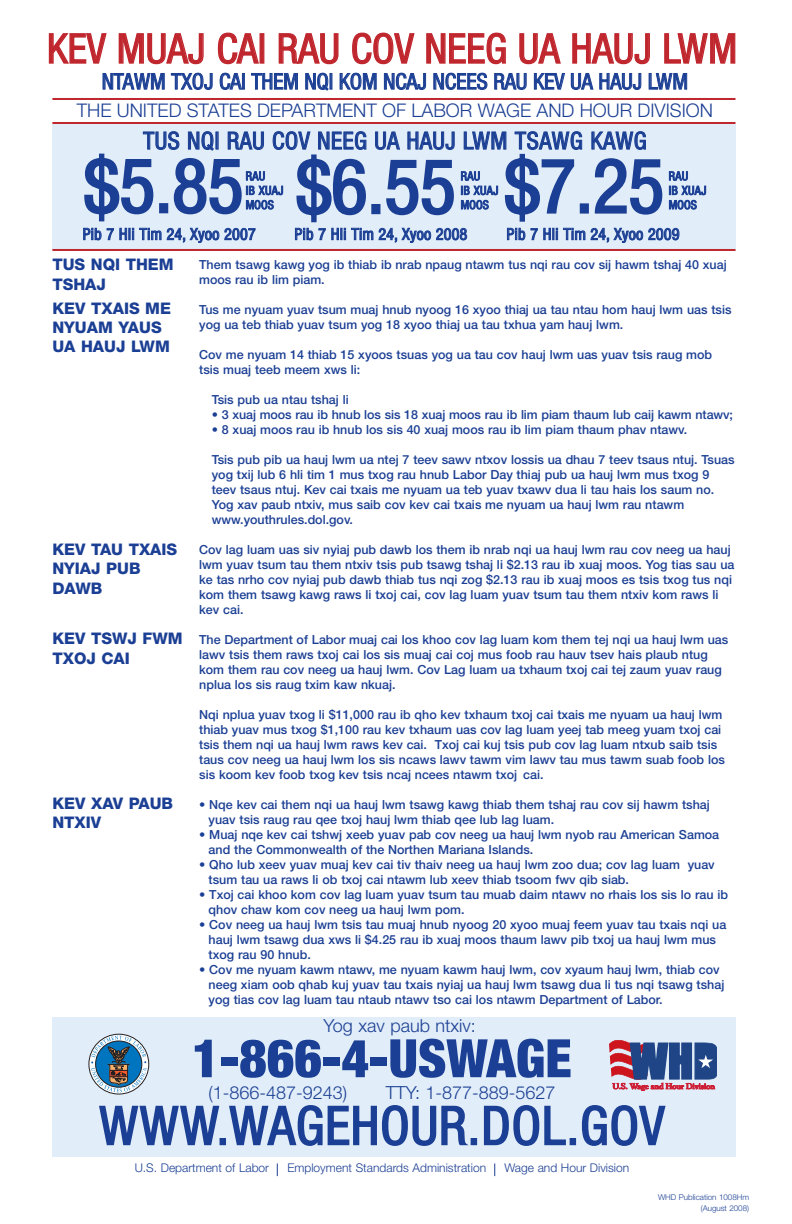
<style>
.page{position:relative;width:792px;height:1224px;background:#fff}
.page>*{position:absolute;margin:0;border:0;box-sizing:border-box;transform-origin:0 0}
.t1{font:condensed 75px "Helvetica Neue";color:#1b3f94}
.t2{font:condensed 53px "Helvetica Neue";letter-spacing:.02em;color:#1b3f94}
.t3{font:900 condensed 53px "Helvetica Neue";color:#1b3f94}
.t4{font:condensed 41px "Helvetica Neue";color:#c0262d}
.t5{font:condensed 24px "Helvetica Neue";letter-spacing:.02em;color:#1b3f94}
.t6{font:condensed 22px "Helvetica Neue";color:#1b3f94}
.t7{font:300 18.8px "Helvetica Neue";color:#1b3f94}
.t8{font:300 18px "Helvetica Neue";color:#1b3f94}
.t9{font:800 16px/19.2px "Helvetica Neue";color:#1b3f94}
.t10{font:condensed 16px "Helvetica Neue";letter-spacing:.015em;color:#1b3f94}
.t11{font:500 12.5px/15px "Helvetica Neue";color:#1b3f94}
.t12{font:300 12px "Helvetica Neue";color:#1b3f94}
.t13{font:condensed 12px/14.4px "Helvetica Neue";letter-spacing:.035em;color:#1b3f94}
.t14{font:300 8px/11.3px "Helvetica Neue";color:#1b3f94;text-align:right}
</style>
<div class="page">
<div style="left:52px;top:124px;width:684px;height:127px;background:#e1edf8"></div>
<div style="left:52px;top:1017px;width:684px;height:140px;background:#e1edf8"></div>
<hr style="left:52px;top:98px;width:684px;height:2px;background:#c0262d">
<hr style="left:52px;top:122px;width:684px;height:2px;background:#c0262d">
<hr style="left:52px;top:249px;width:684px;height:2px;background:#c0262d">
<svg style="left:277px;top:1164px;width:1px;height:12px"></svg>
<svg style="left:494px;top:1164px;width:1px;height:12px"></svg>
<div style="left:88px;top:1034px;width:61px;height:60px;border:1px solid #231f20;border-radius:50%"></div>
<svg style="left:91px;top:1036px;width:56px;height:56px"></svg>
<svg style="left:610px;top:1040px;width:107px;height:51px"></svg>
<h3 class="t4" style="left:47px;top:34px;width:692px">KEV MUAJ CAI RAU COV NEEG UA HAUJ LWM</h3>
<h3 class="t6" style="left:102px;top:73px;width:588px">NTAWM TXOJ CAI THEM NQI KOM NCAJ NCEES RAU KEV UA HAUJ LWM</h3>
<h3 class="t7" style="left:77px;top:98px;width:638px">THE UNITED STATES DEPARTMENT OF LABOR WAGE AND HOUR DIVISION</h3>
<h3 class="t5" style="left:143px;top:132px;width:505px">TUS NQI RAU COV NEEG UA HAUJ LWM TSAWG KAWG</h3>
<h1 class="t1" style="left:84px;top:159px;width:161px">$5.85</h1>
<h1 class="t1" style="left:504px;top:159px;width:161px">$7.25</h1>
<h1 class="t1" style="left:296px;top:160px;width:161px">$6.55</h1>
<p class="t13" style="left:246px;top:170px;width:39px">RAU<br>IB XUAJ<br>MOOS</p>
<p class="t13" style="left:461px;top:170px;width:39px">RAU<br>IB XUAJ<br>MOOS</p>
<p class="t10" style="left:83px;top:228px;width:175px">Pib 7 Hli Tim 24, Xyoo 2007</p>
<p class="t10" style="left:295px;top:228px;width:174px">Pib 7 Hli Tim 24, Xyoo 2008</p>
<p class="t10" style="left:507px;top:228px;width:174px">Pib 7 Hli Tim 24, Xyoo 2009</p>
<p class="t13" style="left:669px;top:170px;width:39px">RAU<br>IB XUAJ<br>MOOS</p>
<p class="t9" style="left:52px;top:257px;width:123px">TUS NQI THEM<br>TSHAJ</p>
<p class="t9" style="left:52px;top:300px;width:120px">KEV TXAIS ME<br>NYUAM YAUS<br>UA HAUJ LWM</p>
<p class="t11" style="left:199px;top:258px;width:529px">Them tsawg kawg yog ib thiab ib nrab npaug ntawm tus nqi rau cov sij hawm tshaj 40 xuaj moos rau ib lim piam.</p>
<p class="t11" style="left:199px;top:303px;width:534px">Tus me nyuam yuav tsum muaj hnub nyoog 16 xyoo thiaj ua tau ntau hom hauj lwm uas tsis yog ua teb thiab yuav tsum yog 18 xyoo thiaj ua tau txhua yam hauj lwm.</p>
<p class="t11" style="left:199px;top:348px;width:514px">Cov me nyuam 14 thiab 15 xyoos tsuas yog ua tau cov hauj lwm uas yuav tsis raug mob tsis muaj teeb meem xws li:</p>
<p class="t11" style="left:212px;top:393px;width:138px">Tsis pub ua ntau tshaj li</p>
<p class="t11" style="left:212px;top:408px;width:523px">• 3 xuaj moos rau ib hnub los sis 18 xuaj moos rau ib lim piam thaum lub caij kawm ntawv;</p>
<p class="t11" style="left:212px;top:423px;width:477px">• 8 xuaj moos rau ib hnub los sis 40 xuaj moos rau ib lim piam thaum phav ntawv.</p>
<p class="t11" style="left:212px;top:453px;width:524px">Tsis pub pib ua hauj lwm ua ntej 7 teev sawv ntxov lossis ua dhau 7 teev tsaus ntuj. Tsuas yog txij lub 6 hli tim 1 mus txog rau hnub Labor Day thiaj pub ua hauj lwm mus txog 9 teev tsaus ntuj. Kev cai txais me nyuam ua teb yuav txawv dua li tau hais los saum no.<br>Yog xav paub ntxiv, mus saib cov kev cai txais me nyuam ua hauj lwm rau ntawm www.youthrules.dol.gov.</p>
<p class="t11" style="left:199px;top:543px;width:537px">Cov lag luam uas siv nyiaj pub dawb los them ib nrab nqi ua hauj lwm rau cov neeg ua hauj lwm yuav tsum tau them ntxiv tsis pub tsawg tshaj li $2.13 rau ib xuaj moos. Yog tias sau ua ke tas nrho cov nyiaj pub dawb thiab tus nqi zog $2.13 rau ib xuaj moos es tsis txog tus nqi kom them tsawg kawg raws li txoj cai, cov lag luam yuav tsum tau them ntxiv kom raws li kev cai.</p>
<p class="t11" style="left:199px;top:633px;width:531px">The Department of Labor muaj cai los khoo cov lag luam kom them tej nqi ua hauj lwm uas lawv tsis them raws txoj cai los sis muaj cai coj mus foob rau hauv tsev hais plaub ntug kom them rau cov neeg ua hauj lwm. Cov Lag luam ua txhaum txoj cai tej zaum yuav raug nplua los sis raug txim kaw nkuaj.</p>
<p class="t11" style="left:199px;top:708px;width:527px">Nqi nplua yuav txog li $11,000 rau ib qho kev txhaum txoj cai txais me nyuam ua hauj lwm thiab yuav mus txog $1,100 rau kev txhaum uas cov lag luam yeej tab meeg yuam txoj cai tsis them nqi ua hauj lwm raws kev cai. Txoj cai kuj tsis pub cov lag luam ntxub saib tsis taus cov neeg ua hauj lwm los sis ncaws lawv tawm vim lawv tau mus tawm suab foob los sis koom kev foob txog kev tsis ncaj ncees ntawm txoj cai.</p>
<p class="t11" style="left:209px;top:798px;width:503px;text-indent:-9px">• Nqe kev cai them nqi ua hauj lwm tsawg kawg thiab them tshaj rau cov sij hawm tshaj yuav tsis raug rau qee txoj hauj lwm thiab qee lub lag luam.</p>
<p class="t11" style="left:209px;top:828px;width:512px;text-indent:-9px">• Muaj nqe kev cai tshwj xeeb yuav pab cov neeg ua hauj lwm nyob rau American Samoa and the Commonwealth of the Northen Mariana Islands.</p>
<p class="t11" style="left:209px;top:858px;width:508px;text-indent:-9px">• Qho lub xeev yuav muaj kev cai tiv thaiv neeg ua hauj lwm zoo dua; cov lag luam yuav tsum tau ua raws li ob txoj cai ntawm lub xeev thiab tsoom fwv qib siab.</p>
<p class="t11" style="left:209px;top:888px;width:521px;text-indent:-9px">• Txoj cai khoo kom cov lag luam yuav tsum tau muab daim ntawv no rhais los sis lo rau ib qhov chaw kom cov neeg ua hauj lwm pom.</p>
<p class="t11" style="left:209px;top:918px;width:519px;text-indent:-9px">• Cov neeg ua hauj lwm tsis tau muaj hnub nyoog 20 xyoo muaj feem yuav tau txais nqi ua hauj lwm tsawg dua xws li $4.25 rau ib xuaj moos thaum lawv pib txoj ua hauj lwm mus txog rau 90 hnub.</p>
<p class="t11" style="left:209px;top:963px;width:517px;text-indent:-9px">• Cov me nyuam kawm ntawv, me nyuam kawm hauj lwm, cov xyaum hauj lwm, thiab cov neeg xiam oob qhab kuj yuav tau txais nyiaj ua hauj lwm tsawg dua li tus nqi tsawg tshaj yog tias cov lag luam tau ntaub ntawv tso cai los ntawm Department of Labor.</p>
<h3 class="t8" style="left:324px;top:1015px;width:154px">Yog xav paub ntxiv:</h3>
<h2 class="t3" style="left:192px;top:1026px;width:381px">1-866-4-USWAGE</h2>
<h3 class="t8" style="left:208px;top:1082px;width:140px">(1-866-487-9243)</h3>
<h3 class="t8" style="left:386px;top:1082px;width:171px">TTY: 1-877-889-5627</h3>
<h2 class="t2" style="left:100px;top:1107px;width:566px">WWW.WAGEHOUR.DOL.GOV</h2>
<p class="t12" style="left:135px;top:1161px;width:136px">U.S. Department of Labor</p>
<p class="t12" style="left:287px;top:1161px;width:200px">Employment Standards Administration</p>
<p class="t12" style="left:504px;top:1161px;width:126px">Wage and Hour Division</p>
<p class="t9" style="left:52px;top:541px;width:126px">KEV TAU TXAIS<br>NYIAJ PUB<br>DAWB</p>
<p class="t9" style="left:52px;top:630px;width:132px;line-height:20px">KEV TSWJ FWM<br>TXOJ CAI</p>
<p class="t9" style="left:52px;top:795px;width:122px">KEV XAV PAUB<br>NTXIV</p>
<p class="t14" style="left:658px;top:1191px;width:93px">WHD Publication 1008Hm (August 2008)</p>
</div>
